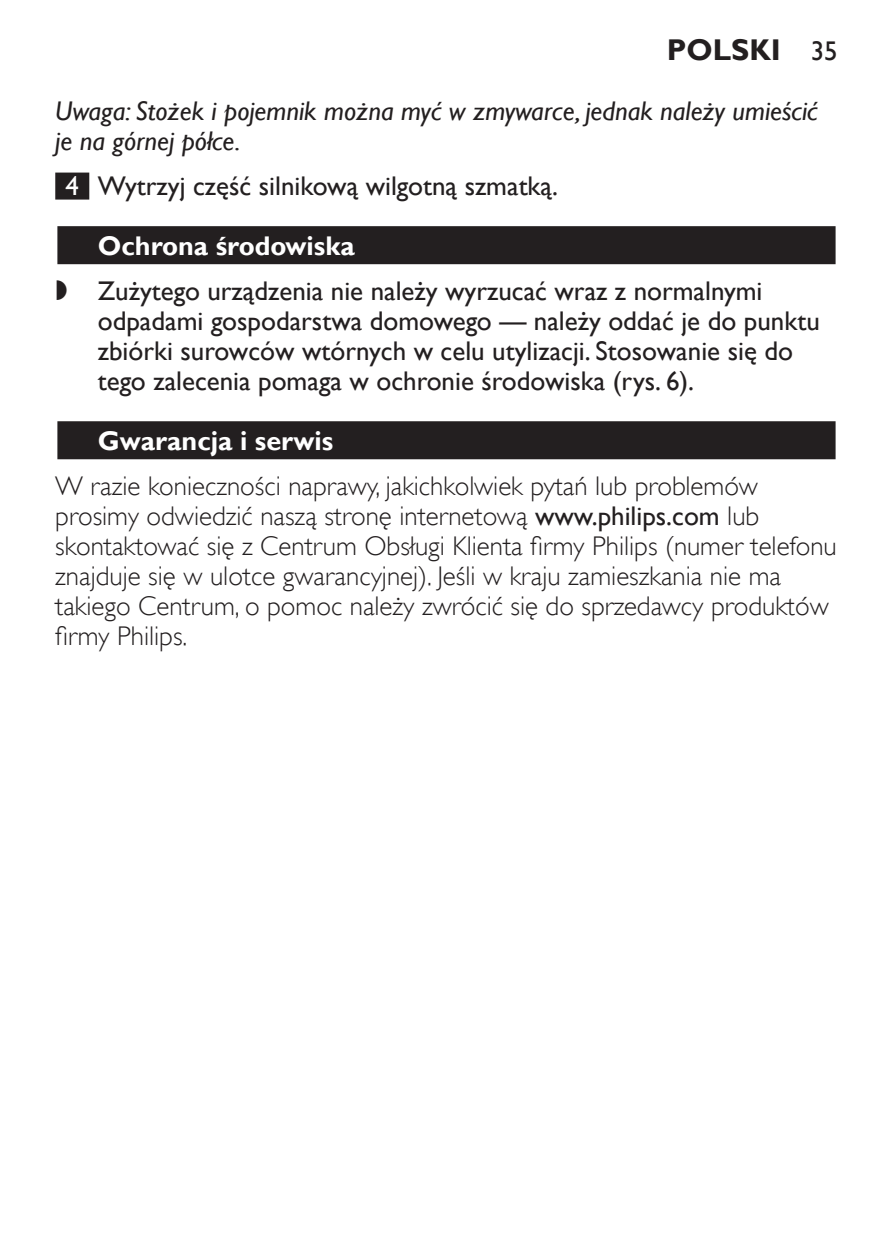
<style>
.page{position:relative;width:893px;height:1259px;background:#fff}
.page>*{position:absolute;margin:0;border:0;box-sizing:border-box;transform-origin:0 0}
.t1{font:700 30px "Gill Sans Alt One WGL";color:#231f20}
.t2{font:27px/30px "Gill Sans Alt One WGL Light";color:#231f20}
.t3{font:27px/30px "Gill Sans Alt One WGL";color:#231f20}
.t4{font:italic 27px/30px "Gill Sans Alt One WGL";color:#231f20}
.t5{font:700 27px "Gill Sans Alt One WGL";color:#fff}
.s1{font-weight:400;font-size:27px}
.s2{color:#fff}
.s3{font-weight:700;color:#fff}
.s4{font-family:"Philips Ll Font Plain"}
.s5{font-family:"Gill Sans Alt One WGL"}
</style>
<div class="page">
<div style="left:55px;top:173px;width:34px;height:27px;background:#231f20"></div>
<div style="left:55px;top:224px;width:783px;height:43px;background:linear-gradient(to right,#d1d0d0,#d1d0d0)"></div>
<div style="left:57px;top:226px;width:779px;height:38px;background:#231f20"></div>
<div style="left:55px;top:419px;width:783px;height:43px;background:linear-gradient(to right,#c0bebf,#c0bebf)"></div>
<div style="left:57px;top:421px;width:779px;height:38px;background:#231f20"></div>
<p class="t1" style="left:667px;top:29px;width:172px">Polski <span class="s1">35</span></p>
<p class="t4" style="left:55px;top:96px;width:764px">Uwaga: Stożek i pojemnik można myć w zmywarce, jednak należy umieścić je na górnej półce.</p>
<p class="t3" style="left:66px;top:171px;width:494px"><span class="s2">4</span> Wytrzyj część silnikową wilgotną szmatką.</p>
<p class="t3" style="left:55px;top:223px;width:709px;line-height:45px;text-indent:43px"><span class="s3">Ochrona środowiska<br></span><span class="s4">,</span> Zużytego urządzenia nie należy wyrzucać wraz z normalnymi</p>
<p class="t3" style="left:98px;top:306px;width:723px">odpadami gospodarstwa domowego — należy oddać je do punktu zbiórki surowców wtórnych w celu utylizacji. Stosowanie się do tego zalecenia pomaga w ochronie środowiska (rys. 6).</p>
<p class="t5" style="left:98px;top:422px;width:237px">Gwarancja i serwis</p>
<p class="t2" style="left:55px;top:471px;width:783px">W razie konieczności naprawy, jakichkolwiek pytań lub problemów prosimy odwiedzić naszą stronę internetową <span class="s5">www.philips.com</span> lub skontaktować się z Centrum Obsługi Klienta firmy Philips (numer telefonu znajduje się w ulotce gwarancyjnej). Jeśli w kraju zamieszkania nie ma takiego Centrum, o pomoc należy zwrócić się do sprzedawcy produktów firmy Philips.</p>
</div>
